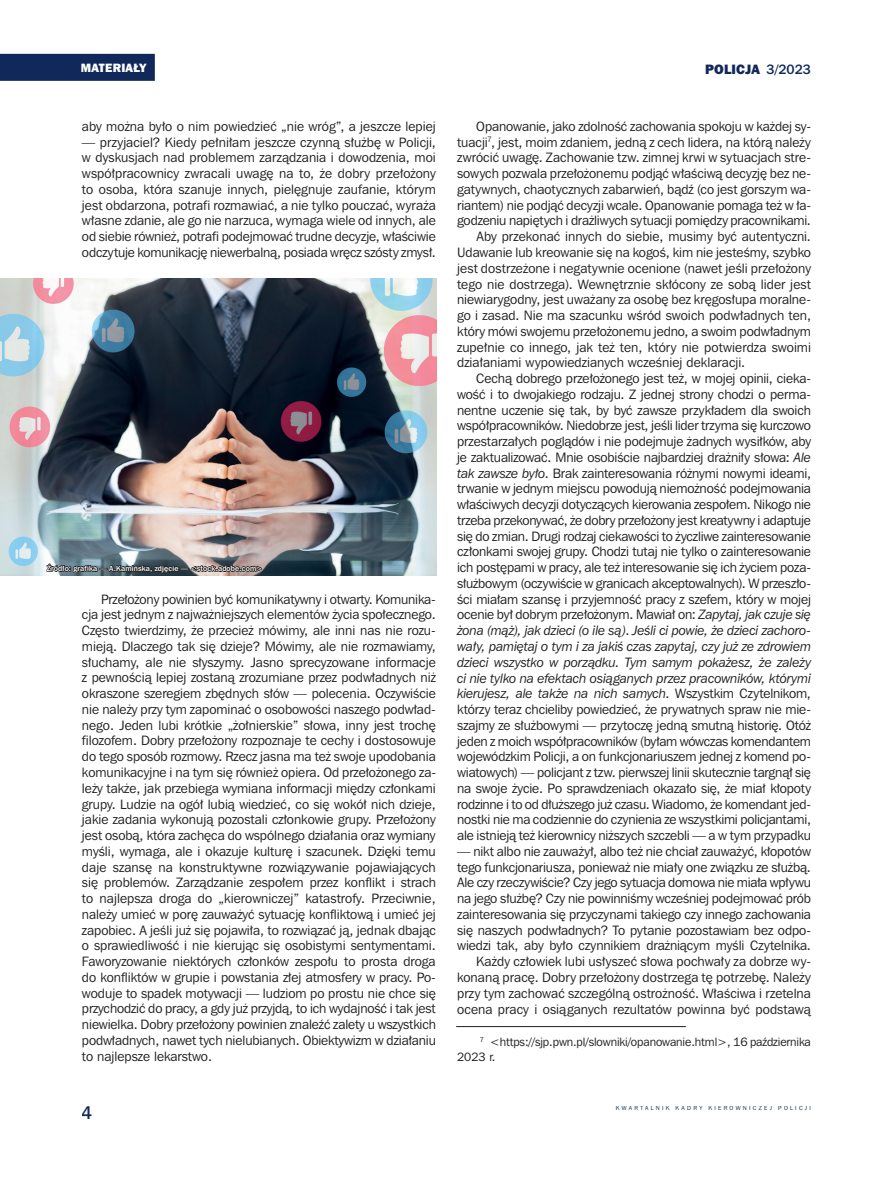
<style>
.page{position:relative;width:893px;height:1191px;background:#fff}
.page>*{position:absolute;margin:0;border:0;box-sizing:border-box;transform-origin:0 0}
.t1{font:18px "Frnk Goth ITC Md PL";color:#10285a}
.t2{font:13.5px/15.8px "Frnk Goth ITC Bk PL";color:#231f20;text-align:justify}
.t3{font:italic 13.5px "Frnk Goth ITC Bk PL";letter-spacing:-.01em;color:#231f20}
.t4{font:13.5px "Frnk Goth ITC Bk PL";letter-spacing:-.02em;color:#231f20}
.t5{font:13.5px "Frnk Goth ITC Hv PL";letter-spacing:.015em;color:#10285a}
.t6{font:12px/14.4px "Frnk Goth ITC Bk PL";letter-spacing:-.005em;color:#231f20}
.t7{font:12px "Frnk Goth ITC Hv PL";letter-spacing:.02em;color:#fff}
.t8{font:7.5px "Frnk Goth ITC Md PL";letter-spacing:.02em;color:#fff}
.t9{font:6px "Frnk Goth ITC Bk PL";letter-spacing:.38em;color:#10285a}
.s1{font-family:"Frnk Goth ITC Md PL"}
.s2{font-style:italic}
.s3{font-style:normal}
</style>
<div class="page">
<div style="left:0;top:54px;width:155px;height:27px;background:#10285a"></div>
<img style="left:0;top:278px;width:436px;height:297px">
<svg style="left:45px;top:561px;width:220px;height:15px;background:#5f6468"></svg>
<hr style="left:456px;top:1026px;width:230px;height:1px;background:#231f20">
<p class="t7" style="left:81px;top:60px;width:27px">MATER</p>
<p class="t7" style="left:121px;top:60px;width:26px">IAŁY</p>
<p class="t5" style="left:705px;top:61px;width:107px">POLICJA <span class="s1">3/2023</span></p>
<p class="t2" style="left:82px;top:118px;width:355px">aby można było o nim powiedzieć „nie wróg”, a jeszcze lepiej</p>
<p class="t2" style="left:82px;top:134px;width:355px">— przyjaciel? Kiedy pełniłam jeszcze czynną służbę w Policji, w dyskusjach nad problemem zarządzania i dowodzenia, moi współpracownicy zwracali uwagę na to, że dobry przełożony to osoba, która szanuje innych, pielęgnuje zaufanie, którym jest obdarzona, potrafi rozmawiać, a nie tylko pouczać, wyraża własne zdanie, ale go nie narzuca, wymaga wiele od innych, ale od siebie również, potrafi podejmować trudne decyzje, właściwie odczytuje komunikację niewerbalną, posiada wręcz szósty zmysł.</p>
<p class="t8" style="left:47px;top:563px;width:217px">Źródło: grafika — A.Kamińska, zdjęcie — &lt;stock.adobe.com&gt;</p>
<p class="t2" style="left:82px;top:591px;width:356px;text-align:left;text-indent:19px">Przełożony powinien być komunikatywny i otwarty. Komunika&shy;cja jest jednym z najważniejszych elementów życia społecznego.<br>Często twierdzimy, że przecież mówimy, ale inni nas nie rozu&shy;mieją. Dlaczego tak się dzieje? Mówimy, ale nie rozmawiamy, słuchamy, ale nie słyszymy. Jasno sprecyzowane informacje z pewnością lepiej zostaną zrozumiane przez podwładnych niż okraszone szeregiem zbędnych słów — polecenia. Oczywiście nie należy przy tym zapominać o osobowości naszego podwład&shy;nego. Jeden lubi krótkie „żołnierskie” słowa, inny jest trochę filozofem. Dobry przełożony rozpoznaje te cechy i dostosowuje do tego sposób rozmowy. Rzecz jasna ma też swoje upodobania komunikacyjne i na tym się również opiera. Od przełożonego za&shy;leży także, jak przebiega wymiana informacji między członkami grupy. Ludzie na ogół lubią wiedzieć, co się wokół nich dzieje, jakie zadania wykonują pozostali członkowie grupy. Przełożony jest osobą, która zachęca do wspólnego działania oraz wymiany myśli, wymaga, ale i okazuje kulturę i szacunek. Dzięki temu daje szansę na konstruktywne rozwiązywanie pojawiających się problemów. Zarządzanie zespołem przez konflikt i strach to najlepsza droga do „kierowniczej” katastrofy. Przeciwnie, należy umieć w porę zauważyć sytuację konfliktową i umieć jej zapobiec. A jeśli już się pojawiła, to rozwiązać ją, jednak dbając o sprawiedliwość i nie kierując się osobistymi sentymentami.<br>Faworyzowanie niektórych członków zespołu to prosta droga do konfliktów w grupie i powstania złej atmosfery w pracy. Po&shy;woduje to spadek motywacji — ludziom po prostu nie chce się przychodzić do pracy, a gdy już przyjdą, to ich wydajność i tak jest niewielka. Dobry przełożony powinien znaleźć zalety u wszystkich podwładnych, nawet tych nielubianych. Obiektywizm w działaniu to najlepsze lekarstwo.</p>
<p class="t2" style="left:476px;top:118px;width:336px">Opanowanie, jako zdolność zachowania spokoju w każdej sy-</p>
<p class="t2" style="left:457px;top:134px;width:355px">tuacji<sup>7</sup>, jest, moim zdaniem, jedną z cech lidera, na którą należy</p>
<p class="t2" style="left:457px;top:150px;width:355px">zwrócić uwagę. Zachowanie tzw. zimnej krwi w sytuacjach stre-</p>
<p class="t2" style="left:457px;top:165px;width:355px">sowych pozwala przełożonemu podjąć właściwą decyzję bez ne-</p>
<p class="t2" style="left:457px;top:181px;width:355px">gatywnych, chaotycznych zabarwień, bądź (co jest gorszym wa-</p>
<p class="t2" style="left:457px;top:197px;width:355px">riantem) nie podjąć decyzji wcale. Opanowanie pomaga też w ła-</p>
<p class="t2" style="left:457px;top:213px;width:353px">godzeniu napiętych i drażliwych sytuacji pomiędzy pracownikami.</p>
<p class="t2" style="left:476px;top:228px;width:334px">Aby przekonać innych do siebie, musimy być autentyczni.</p>
<p class="t2" style="left:457px;top:244px;width:355px">Udawanie lub kreowanie się na kogoś, kim nie jesteśmy, szybko</p>
<p class="t2" style="left:457px;top:260px;width:355px">jest dostrzeżone i negatywnie ocenione (nawet jeśli przełożony</p>
<p class="t2" style="left:457px;top:276px;width:355px">tego nie dostrzega). Wewnętrznie skłócony ze sobą lider jest</p>
<p class="t2" style="left:457px;top:291px;width:355px">niewiarygodny, jest uważany za osobę bez kręgosłupa moralne-</p>
<p class="t2" style="left:457px;top:307px;width:355px">go i zasad. Nie ma szacunku wśród swoich podwładnych ten,</p>
<p class="t2" style="left:457px;top:323px;width:355px">który mówi swojemu przełożonemu jedno, a swoim podwładnym</p>
<p class="t2" style="left:457px;top:339px;width:355px">zupełnie co innego, jak też ten, który nie potwierdza swoimi</p>
<p class="t2" style="left:457px;top:354px;width:287px">działaniami wypowiedzianych wcześniej deklaracji.</p>
<p class="t2" style="left:476px;top:370px;width:336px">Cechą dobrego przełożonego jest też, w mojej opinii, cieka-</p>
<p class="t2" style="left:457px;top:386px;width:355px">wość i to dwojakiego rodzaju. Z jednej strony chodzi o perma-</p>
<p class="t2" style="left:457px;top:402px;width:355px">nentne uczenie się tak, by być zawsze przykładem dla swoich</p>
<p class="t2" style="left:457px;top:417px;width:355px">współpracowników. Niedobrze jest, jeśli lider trzyma się kurczowo</p>
<p class="t2" style="left:457px;top:433px;width:355px">przestarzałych poglądów i nie podejmuje żadnych wysiłków, aby</p>
<p class="t2" style="left:457px;top:449px;width:355px">je zaktualizować. Mnie osobiście najbardziej drażniły słowa: <span class="s2">Ale</span></p>
<p class="t2" style="left:457px;top:465px;width:355px"><span class="s2">tak zawsze było</span>. Brak zainteresowania różnymi nowymi ideami,</p>
<p class="t2" style="left:457px;top:480px;width:355px">trwanie w jednym miejscu powodują niemożność podejmowania</p>
<p class="t2" style="left:457px;top:496px;width:355px">właściwych decyzji dotyczących kierowania zespołem. Nikogo nie</p>
<p class="t4" style="left:457px;top:512px;width:355px">trzeba przekonywać, że dobry przełożony jest kreatywny i adaptuje</p>
<p class="t2" style="left:457px;top:528px;width:355px">się do zmian. Drugi rodzaj ciekawości to życzliwe zainteresowanie</p>
<p class="t2" style="left:457px;top:543px;width:355px">członkami swojej grupy. Chodzi tutaj nie tylko o zainteresowanie</p>
<p class="t2" style="left:457px;top:559px;width:355px">ich postępami w pracy, ale też interesowanie się ich życiem poza-</p>
<p class="t2" style="left:457px;top:575px;width:355px">służbowym (oczywiście w granicach akceptowalnych). W przeszło-</p>
<p class="t2" style="left:457px;top:591px;width:355px">ści miałam szansę i przyjemność pracy z szefem, który w mojej</p>
<p class="t2" style="left:457px;top:606px;width:355px">ocenie był dobrym przełożonym. Mawiał on: <span class="s2">Zapytaj, jak czuje się</span></p>
<p class="t3" style="left:457px;top:622px;width:355px">żona (mąż), jak dzieci (o ile są)<span class="s3">.</span> Jeśli ci powie, że dzieci zachoro-</p>
<p class="t3" style="left:457px;top:638px;width:355px">wały, pamiętaj o tym i za jakiś czas zapytaj, czy już ze zdrowiem</p>
<p class="t3" style="left:457px;top:654px;width:355px">dzieci wszystko w porządku. Tym samym pokażesz, że zależy</p>
<p class="t3" style="left:457px;top:669px;width:355px">ci nie tylko na efektach osiąganych przez pracowników, którymi</p>
<p class="t3" style="left:457px;top:685px;width:355px">kierujesz, ale także na nich samych<span class="s3">. Wszystkim Czytelnikom,</span></p>
<p class="t2" style="left:457px;top:701px;width:355px">którzy teraz chcieliby powiedzieć, że prywatnych spraw nie mie-</p>
<p class="t2" style="left:457px;top:717px;width:355px">szajmy ze służbowymi — przytoczę jedną smutną historię. Otóż</p>
<p class="t2" style="left:457px;top:733px;width:355px">jeden z moich współpracowników (byłam wówczas komendantem</p>
<p class="t2" style="left:457px;top:748px;width:355px">wojewódzkim Policji, a on funkcjonariuszem jednej z komend po-</p>
<p class="t2" style="left:457px;top:764px;width:355px">wiatowych) — policjant z tzw. pierwszej linii skutecznie targnął się</p>
<p class="t2" style="left:457px;top:780px;width:355px">na swoje życie. Po sprawdzeniach okazało się, że miał kłopoty</p>
<p class="t2" style="left:457px;top:796px;width:355px">rodzinne i to od dłuższego już czasu. Wiadomo, że komendant jed-</p>
<p class="t2" style="left:457px;top:811px;width:355px">nostki nie ma codziennie do czynienia ze wszystkimi policjantami,</p>
<p class="t2" style="left:457px;top:827px;width:355px">ale istnieją też kierownicy niższych szczebli — a w tym przypadku</p>
<p class="t2" style="left:457px;top:843px;width:355px;text-align:right">— nikt albo nie zauważył, albo też nie chciał zauważyć, kłopotów tego funkcjonariusza, ponieważ nie miały one związku ze służbą.<br>Ale czy rzeczywiście? Czy jego sytuacja domowa nie miała wpływu na jego służbę? Czy nie powinniśmy wcześniej podejmować prób zainteresowania się przyczynami takiego czy innego zachowania się naszych podwładnych? To pytanie pozostawiam bez odpo&shy;wiedzi tak, aby było czynnikiem drażniącym myśli Czytelnika.<br>Każdy człowiek lubi usłyszeć słowa pochwały za dobrze wy&shy;konaną pracę. Dobry przełożony dostrzega tę potrzebę. Należy przy tym zachować szczególną ostrożność. Właściwa i rzetelna ocena pracy i osiąganych rezultatów powinna być podstawą</p>
<p class="t6" style="left:457px;top:1034px;width:355px;text-indent:23px"><sup>7</sup> &lt;https://sjp. pwn. pl/slowniki/opanowanie. html&gt;, 16 października<br>2023 r.</p>
<h1 class="t1" style="left:82px;top:1101px;width:12px">4</h1>
<p class="t9" style="left:616px;top:1104px;width:197px">kwartalnik kadry kierowniczej policji</p>
</div>
